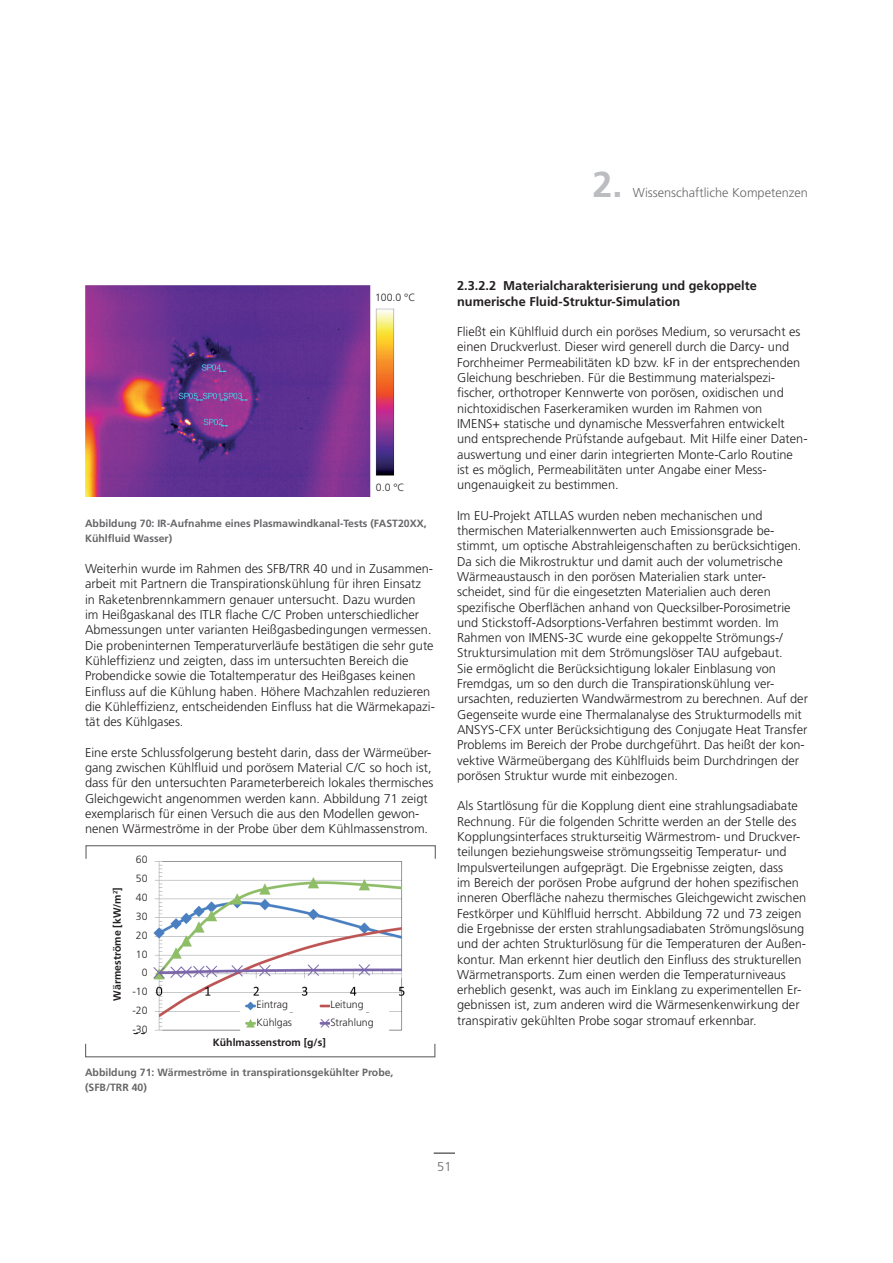
<style>
.page{position:relative;width:893px;height:1263px;background:#fff}
.page>*{position:absolute;margin:0;border:0;box-sizing:border-box;transform-origin:0 0}
.t1{font:700 36px "Frutiger LT";color:#bcbdc0}
.t2{font:300 12.75px/15.3px "Frutiger LT";color:#231f20}
.t3{font:700 12.75px/15.3px "Frutiger LT";color:#231f20}
.t4{font:300 12.75px "Frutiger LT";color:#67676a}
.t5{font:700 10.5px/15.3px "Frutiger LT";color:#67676a}
.t6{font:300 10.5px/18.9px "Frutiger LT";color:#231f20;text-align:right}
.t7{font:700 10.5px "Frutiger LT";color:#231f20}
</style>
<div class="page">
<hr style="left:434px;top:1152px;width:21px;height:2px;background:#67676a">
<img style="left:85px;top:285px;width:310px;height:211px">
<img style="left:133px;top:861px;width:272px;height:174px">
<div style="left:85px;top:845px;width:351px;height:14px;border:1px solid #67676a"></div>
<div style="left:85px;top:1043px;width:350px;height:14px;border:1px solid #67676a"></div>
<div style="left:196px;top:1034px;width:147px;height:16px;background:#fff"></div>
<div style="left:256px;top:997px;width:51px;height:14px;background:#fff"></div>
<div style="left:330px;top:997px;width:51px;height:14px;background:#fff"></div>
<div style="left:256px;top:1015px;width:51px;height:15px;background:#fff"></div>
<div style="left:330px;top:1015px;width:53px;height:15px;background:#fff"></div>
<div style="left:125px;top:855px;width:23px;height:178px;background:#fff"></div>
<h1 class="t1" style="left:593px;top:163px;width:32px">2.</h1>
<p class="t4" style="left:633px;top:185px;width:177px">Wissenschaftliche Kompetenzen</p>
<p class="t6" style="left:375px;top:288px;width:42px">100.0 °C</p>
<p class="t6" style="left:376px;top:478px;width:30px">0.0 °C</p>
<p class="t5" style="left:85px;top:516px;width:343px">Abbildung 70: IR-Aufnahme eines Plasmawindkanal-Tests (FAST20XX,<br>Kühlfluid Wasser)</p>
<p class="t2" style="left:85px;top:561px;width:351px">Weiterhin wurde im Rahmen des SFB/TRR 40 und in Zusammen&shy;arbeit mit Partnern die Transpirationskühlung für ihren Einsatz<br>in Raketenbrennkammern genauer untersucht. Dazu wurden<br>im Heißgaskanal des ITLR flache C/C Proben unterschiedlicher Abmessungen unter varianten Heißgasbedingungen vermessen.<br>Die probeninternen Temperaturverläufe bestätigen die sehr gute Kühleffizienz und zeigten, dass im untersuchten Bereich die Probendicke sowie die Totaltemperatur des Heißgases keinen Einfluss auf die Kühlung haben. Höhere Machzahlen reduzieren die Kühleffizienz, entscheidenden Einfluss hat die Wärmekapazi&shy;tät des Kühlgases.</p>
<p class="t2" style="left:85px;top:745px;width:350px">Eine erste Schlussfolgerung besteht darin, dass der Wärmeüber&shy;gang zwischen Kühlfluid und porösem Material C/C so hoch ist, dass für den untersuchten Parameterbereich lokales thermisches Gleichgewicht angenommen werden kann. Abbildung 71 zeigt exemplarisch für einen Versuch die aus den Modellen gewon&shy;nenen Wärmeströme in der Probe über dem Kühlmassenstrom.</p>
<p class="t7" style="left:111px;top:1000px;width:115px;rotate:-90deg">Wärmeströme [kW/m<sup>2</sup>]</p>
<p class="t6" style="left:132px;top:850px;width:17px">60<br>50<br>40<br>30<br>20<br>10<br>0 -10 -20 -30</p>
<p class="t6" style="left:256px;top:995px;width:33px">Eintrag</p>
<p class="t6" style="left:330px;top:995px;width:35px">Leitung</p>
<p class="t6" style="left:256px;top:1013px;width:37px">Kühlgas</p>
<p class="t6" style="left:330px;top:1013px;width:45px">Strahlung</p>
<p class="t7" style="left:213px;top:1036px;width:114px">Kühlmassenstrom [g/s]</p>
<p class="t5" style="left:85px;top:1064px;width:310px">Abbildung 71: Wärmeströme in transpirationsgekühlter Probe, (SFB/TRR 40)</p>
<p class="t3" style="left:457px;top:278px;width:301px">2.3.2.2 Materialcharakterisierung und gekoppelte numerische Fluid-Struktur-Simulation</p>
<p class="t2" style="left:457px;top:324px;width:352px">Fließt ein Kühlfluid durch ein poröses Medium, so verursacht es einen Druckverlust. Dieser wird generell durch die Darcy- und Forchheimer Permeabilitäten kD bzw. kF in der entsprechenden Gleichung beschrieben. Für die Bestimmung materialspezi&shy;fischer, orthotroper Kennwerte von porösen, oxidischen und nichtoxidischen Faserkeramiken wurden im Rahmen von IMENS+ statische und dynamische Messverfahren entwickelt und entsprechende Prüfstande aufgebaut. Mit Hilfe einer Daten&shy;auswertung und einer darin integrierten Monte-Carlo Routine ist es möglich, Permeabilitäten unter Angabe einer Mess&shy;ungenauigkeit zu bestimmen.</p>
<p class="t2" style="left:457px;top:508px;width:352px">Im EU-Projekt ATLLAS wurden neben mechanischen und thermischen Materialkennwerten auch Emissionsgrade be&shy;stimmt, um optische Abstrahleigenschaften zu berücksichtigen.<br>Da sich die Mikrostruktur und damit auch der volumetrische Wärmeaustausch in den porösen Materialien stark unter&shy;scheidet, sind für die eingesetzten Materialien auch deren spezifische Oberflächen anhand von Quecksilber-Porosimetrie und Stickstoff-Adsorptions-Verfahren bestimmt worden. Im Rahmen von IMENS-3C wurde eine gekoppelte Strömungs-/ Struktursimulation mit dem Strömungslöser TAU aufgebaut.<br>Sie ermöglicht die Berücksichtigung lokaler Einblasung von Fremdgas, um so den durch die Transpirationskühlung ver&shy;ursachten, reduzierten Wandwärmestrom zu berechnen. Auf der Gegenseite wurde eine Thermalanalyse des Strukturmodells mit ANSYS-CFX unter Berücksichtigung des Conjugate Heat Transfer Problems im Bereich der Probe durchgeführt. Das heißt der kon&shy;vektive Wärmeübergang des Kühlfluids beim Durchdringen der porösen Struktur wurde mit einbezogen.</p>
<p class="t2" style="left:457px;top:799px;width:351px">Als Startlösung für die Kopplung dient eine strahlungsadiabate Rechnung. Für die folgenden Schritte werden an der Stelle des Kopplungsinterfaces strukturseitig Wärmestrom- und Druckver&shy;teilungen beziehungsweise strömungsseitig Temperatur- und Impulsverteilungen aufgeprägt. Die Ergebnisse zeigten, dass<br>im Bereich der porösen Probe aufgrund der hohen spezifischen inneren Oberfläche nahezu thermisches Gleichgewicht zwischen Festkörper und Kühlfluid herrscht. Abbildung 72 und 73 zeigen die Ergebnisse der ersten strahlungsadiabaten Strömungslösung und der achten Strukturlösung für die Temperaturen der Außen&shy;kontur. Man erkennt hier deutlich den Einfluss des strukturellen Wärmetransports. Zum einen werden die Temperaturniveaus erheblich gesenkt, was auch im Einklang zu experimentellen Er&shy;gebnissen ist, zum anderen wird die Wärmesenkenwirkung der transpirativ gekühlten Probe sogar stromauf erkennbar.</p>
<p class="t4" style="left:437px;top:1159px;width:16px">51</p>
</div>
